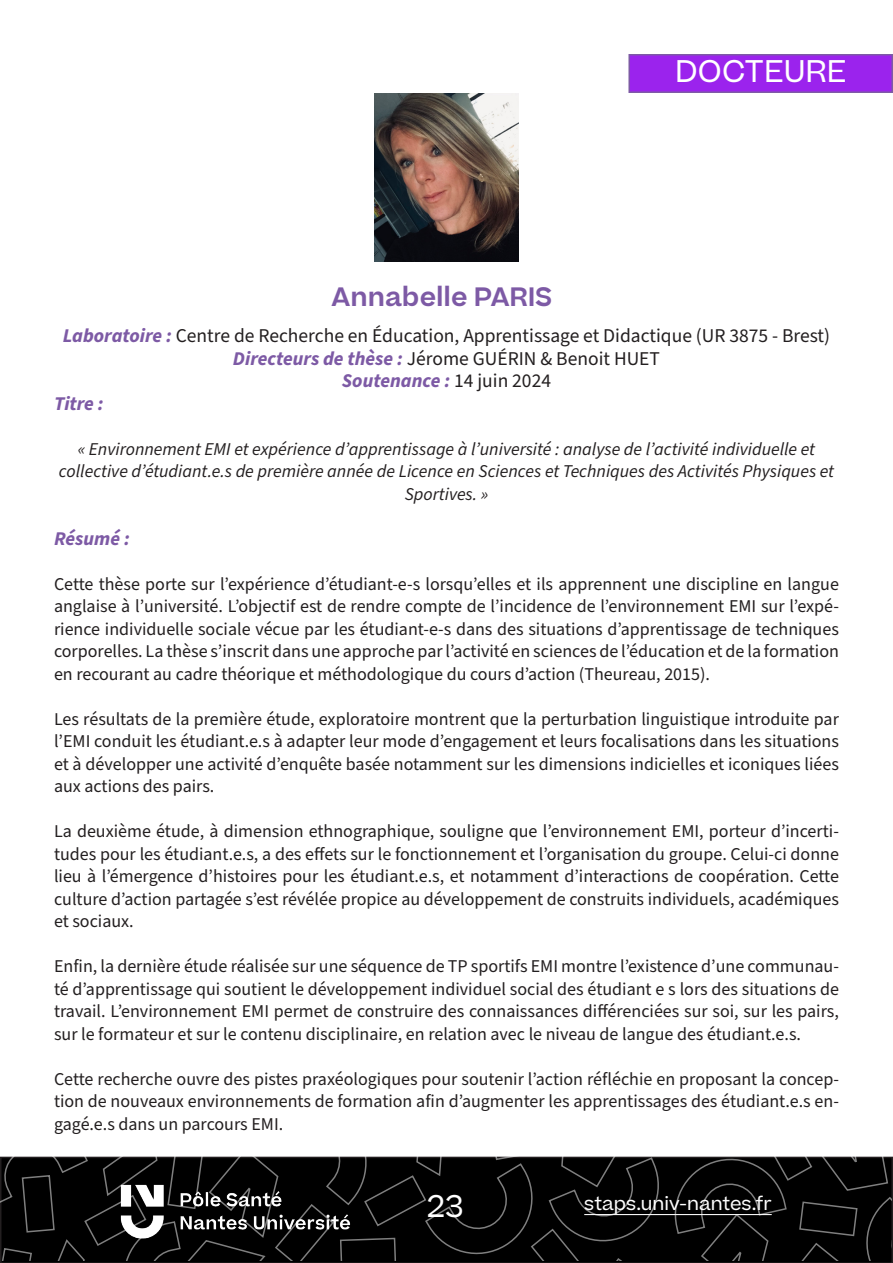
<style>
.page{position:relative;width:893px;height:1263px;background:#fff}
.page>*{position:absolute;margin:0;border:0;box-sizing:border-box;transform-origin:0 0}
.t1{font:30px "Beatrice";color:#fff}
.t2{font:600 25.5px "Beatrice";color:#7d5aa5}
.t3{font:19.5px "Source Sans Pro";color:#231f20}
.t4{font:italic 700 19.5px "Source Sans Pro";color:#7d5aa5}
.t5{font:18px/22.5px "Source Sans Pro";color:#231f20;text-align:justify}
.t6{font:italic 18px/22.5px "Source Sans Pro";color:#231f20;text-align:center}
.t7{font:18px "Beatrice";color:#fff}
.s1{font-weight:700;font-style:italic;color:#7d5aa5}
.s2{font-weight:400;font-style:normal;color:#231f20}
</style>
<div class="page">
<div style="left:629px;top:55px;width:263px;height:37px;background:#9b23ed"></div>
<div style="left:628px;top:54px;width:265px;height:39px;border:2px solid #7d5aa5"></div>
<img style="left:374px;top:94px;width:145px;height:168px">
<div style="left:0;top:1157px;width:893px;height:106px;border:2px solid #231f20"></div>
<svg style="left:0;top:1157px;width:891px;height:104px;background:#0e0e0e"></svg>
<p class="t2" style="left:332px;top:280px;width:222px">Annabelle PARIS</p>
<p class="t1" style="left:675px;top:51px;width:173px">DOCTEURE</p>
<p class="t3" style="left:63px;top:323px;width:769px"><span class="s1">Laboratoire :</span> Centre de Recherche en Éducation, Apprentissage et Didactique (UR 3875 - Brest)</p>
<p class="t3" style="left:233px;top:345px;width:429px"><span class="s1">Directeurs de thèse :</span> Jérome GUÉRIN &amp; Benoit HUET</p>
<p class="t4" style="left:342px;top:367px;width:211px">Soutenance : <span class="s2">14 juin 2024</span></p>
<p class="t4" style="left:54px;top:390px;width:51px">Titre :</p>
<p class="t6" style="left:59px;top:438px;width:777px">« Environnement EMI et expérience d’apprentissage à l’université : analyse de l’activité individuelle et collective d’étudiant.e.s de première année de Licence en Sciences et Techniques des Activités Physiques et<br>Sportives. »</p>
<p class="t4" style="left:54px;top:525px;width:77px">Résumé :</p>
<p class="t5" style="left:54px;top:573px;width:786px">Cette thèse porte sur l’expérience d’étudiant-e-s lorsqu’elles et ils apprennent une discipline en langue anglaise à l’université. L’objectif est de rendre compte de l’incidence de l’environnement EMI sur l’expé&shy;rience individuelle sociale vécue par les étudiant-e-s dans des situations d’apprentissage de techniques corporelles. La thèse s’inscrit dans une approche par l’activité en sciences de l’éducation et de la formation en recourant au cadre théorique et méthodologique du cours d’action (Theureau, 2015).</p>
<p class="t5" style="left:54px;top:708px;width:786px">Les résultats de la première étude, exploratoire montrent que la perturbation linguistique introduite par l’EMI conduit les étudiant.e.s à adapter leur mode d’engagement et leurs focalisations dans les situations et à développer une activité d’enquête basée notamment sur les dimensions indicielles et iconiques liées aux actions des pairs.</p>
<p class="t5" style="left:54px;top:820px;width:786px">La deuxième étude, à dimension ethnographique, souligne que l’environnement EMI, porteur d’incerti&shy;tudes pour les étudiant.e.s, a des effets sur le fonctionnement et l’organisation du groupe. Celui-ci donne lieu à l’émergence d’histoires pour les étudiant.e.s, et notamment d’interactions de coopération. Cette culture d’action partagée s’est révélée propice au développement de construits individuels, académiques et sociaux.</p>
<p class="t5" style="left:54px;top:955px;width:786px">Enfin, la dernière étude réalisée sur une séquence de TP sportifs EMI montre l’existence d’une communau&shy;té d’apprentissage qui soutient le développement individuel social des étudiant e s lors des situations de travail. L’environnement EMI permet de construire des connaissances différenciées sur soi, sur les pairs, sur le formateur et sur le contenu disciplinaire, en relation avec le niveau de langue des étudiant.e.s.</p>
<p class="t5" style="left:54px;top:1068px;width:786px">Cette recherche ouvre des pistes praxéologiques pour soutenir l’action réfléchie en proposant la concep&shy;tion de nouveaux environnements de formation afin d’augmenter les apprentissages des étudiant.e.s en&shy;gagé.e.s dans un parcours EMI.</p>
<p class="t1" style="left:427px;top:1186px;width:38px">23</p>
<p class="t7" style="left:584px;top:1192px;width:189px">staps.univ-nantes.fr</p>
</div>
